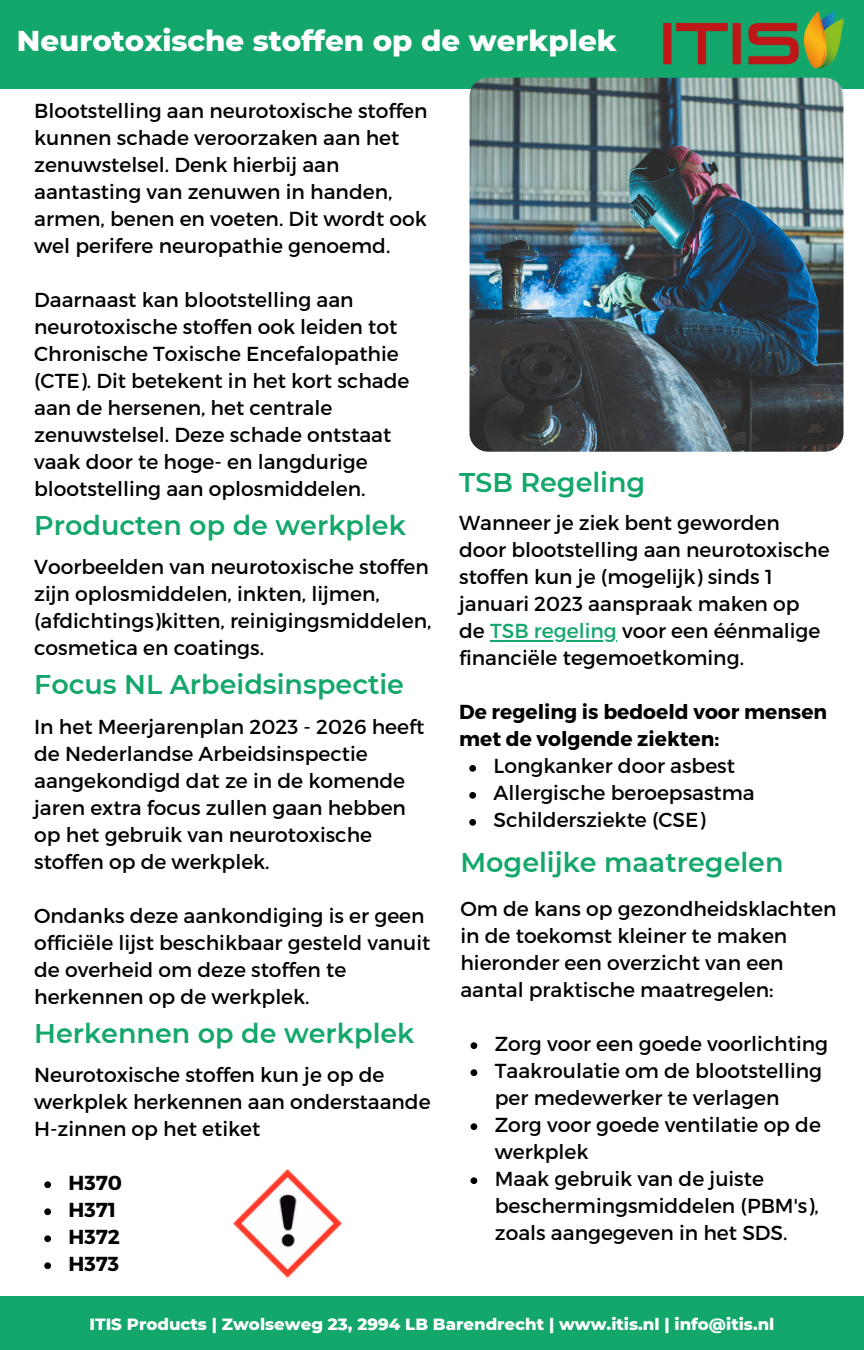
<style>
.page{position:relative;width:864px;height:1350px;background:#fff}
.page>*{position:absolute;margin:0;border:0;box-sizing:border-box;transform-origin:0 0}
.t1{font:800 29.25px "Montserrat";color:#fff}
.t2{font:600 27px "Montserrat";color:#14a76c}
.t3{font:20.25px/27px "Montserrat";color:#000}
.t4{font:700 20.25px "Montserrat";color:#000}
.t5{font:800 16.65px "Montserrat";color:#fff}
.s1{color:#14a76c}
</style>
<div class="page">
<div style="left:0;top:1296px;width:864px;height:54px;background:#14a76c"></div>
<div style="left:0;top:0;width:864px;height:89px;background:#14a76c"></div>
<img style="left:663px;top:11px;width:180px;height:58px">
<img style="left:470px;top:78px;width:373px;height:374px;border-radius:19px">
<img style="left:233px;top:1170px;width:108px;height:108px">
<hr style="left:490px;top:640px;width:127px;height:2px;background:#14a76c">
<svg style="left:469px;top:765px;width:7px;height:7px"></svg>
<svg style="left:469px;top:792px;width:7px;height:7px"></svg>
<svg style="left:469px;top:819px;width:7px;height:7px"></svg>
<svg style="left:44px;top:1181px;width:7px;height:7px"></svg>
<svg style="left:44px;top:1208px;width:7px;height:7px"></svg>
<svg style="left:44px;top:1235px;width:7px;height:7px"></svg>
<svg style="left:44px;top:1262px;width:7px;height:7px"></svg>
<svg style="left:471px;top:1042px;width:6px;height:7px"></svg>
<svg style="left:471px;top:1069px;width:6px;height:7px"></svg>
<svg style="left:471px;top:1123px;width:6px;height:7px"></svg>
<svg style="left:471px;top:1177px;width:6px;height:7px"></svg>
<h3 class="t1" style="left:17px;top:23px;width:602px">Neurotoxische stoffen op de werkplek</h3>
<h1 class="t3" style="left:34px;top:96px;width:395px">Blootstelling aan neurotoxische stoffen kunnen schade veroorzaken aan het zenuwstelsel. Denk hierbij aan aantasting van zenuwen in handen, armen, benen en voeten. Dit wordt ook wel perifere neuropathie genoemd.</h1>
<h3 class="t3" style="left:34px;top:285px;width:377px">Daarnaast kan blootstelling aan neurotoxische stoffen ook leiden tot Chronische Toxische Encefalopathie (CTE). Dit betekent in het kort schade aan de hersenen, het centrale zenuwstelsel. Deze schade ontstaat vaak door te hoge- en langdurige blootstelling aan oplosmiddelen.</h3>
<h1 class="t2" style="left:34px;top:509px;width:373px">Producten op de werkplek</h1>
<h3 class="t3" style="left:34px;top:553px;width:399px">Voorbeelden van neurotoxische stoffen zijn oplosmiddelen, inkten, lijmen, (afdichtings)kitten, reinigingsmiddelen, cosmetica en coatings.</h3>
<p class="t2" style="left:34px;top:668px;width:371px">Focus NL Arbeidsinspectie</p>
<h1 class="t3" style="left:34px;top:712px;width:392px">In het Meerjarenplan 2023 - 2026 heeft de Nederlandse Arbeidsinspectie aangekondigd dat ze in de komende jaren extra focus zullen gaan hebben op het gebruik van neurotoxische stoffen op de werkplek.</h1>
<h3 class="t3" style="left:34px;top:901px;width:398px">Ondanks deze aankondiging is er geen officiële lijst beschikbaar gesteld vanuit de overheid om deze stoffen te herkennen op de werkplek.</h3>
<h3 class="t2" style="left:34px;top:1017px;width:382px">Herkennen op de werkplek</h3>
<h1 class="t3" style="left:34px;top:1060px;width:398px">Neurotoxische stoffen kun je op de werkplek herkennen aan onderstaande<br>H-zinnen op het etiket</h1>
<h3 class="t4" style="left:69px;top:1169px;width:55px">H370</h3>
<p class="t4" style="left:69px;top:1196px;width:49px">H371</p>
<p class="t4" style="left:69px;top:1223px;width:53px">H372</p>
<p class="t4" style="left:69px;top:1250px;width:52px">H373</p>
<h2 class="t2" style="left:459px;top:466px;width:188px">TSB Regeling</h2>
<p class="t3" style="left:459px;top:509px;width:372px">Wanneer je ziek bent geworden door blootstelling aan neurotoxische stoffen kun je (mogelijk) sinds 1 januari 2023 aanspraak maken op de <span class="s1">TSB regeling</span> voor een éénmalige</p>
<p class="t3" style="left:459px;top:644px;width:286px">financiële tegemoetkoming.</p>
<p class="t4" style="left:459px;top:699px;width:370px">De regeling is bedoeld voor mensen</p>
<p class="t4" style="left:459px;top:726px;width:262px">met de volgende ziekten:</p>
<p class="t3" style="left:494px;top:752px;width:243px">Longkanker door asbest</p>
<p class="t3" style="left:494px;top:779px;width:263px">Allergische beroepsastma</p>
<p class="t3" style="left:494px;top:806px;width:213px">Schildersziekte (CSE)</p>
<p class="t2" style="left:460px;top:845px;width:325px">Mogelijke maatregelen</p>
<h1 class="t3" style="left:460px;top:894px;width:378px">Om de kans op gezondheidsklachten in de toekomst kleiner te maken hieronder een overzicht van een aantal praktische maatregelen:</h1>
<h3 class="t3" style="left:495px;top:1029px;width:335px">Zorg voor een goede voorlichting</h3>
<p class="t3" style="left:495px;top:1056px;width:329px">Taakroulatie om de blootstelling per medewerker te verlagen</p>
<p class="t3" style="left:495px;top:1110px;width:328px">Zorg voor goede ventilatie op de werkplek</p>
<p class="t3" style="left:495px;top:1164px;width:325px">Maak gebruik van de juiste beschermingsmiddelen (PBM's), zoals aangegeven in het SDS.</p>
<h3 class="t5" style="left:90px;top:1314px;width:686px">ITIS Products | Zwolseweg 23, 2994 LB Barendrecht | www.itis.nl | info@itis.nl</h3>
</div>
